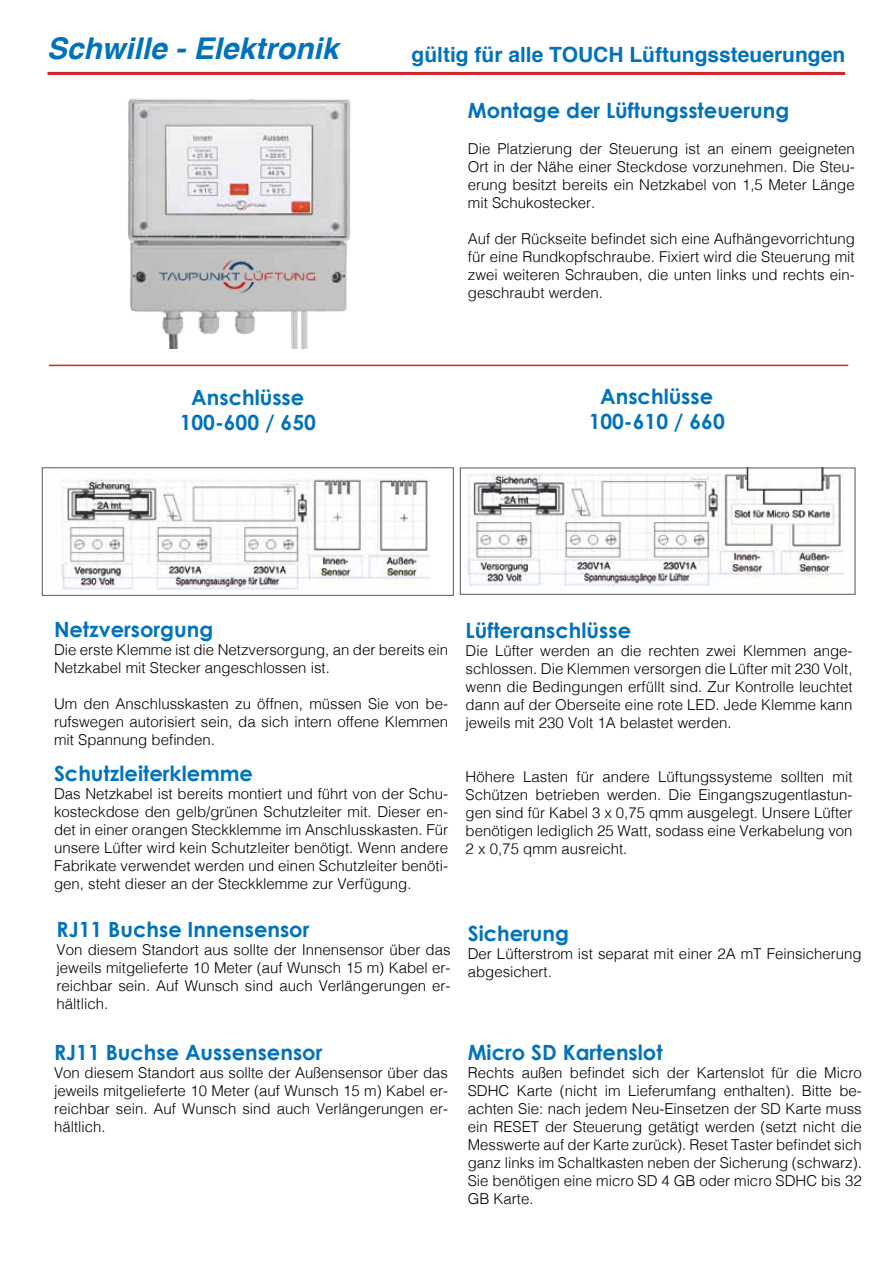
<style>
.page{position:relative;width:893px;height:1263px;background:#fff}
.page>*{position:absolute;margin:0;border:0;box-sizing:border-box;transform-origin:0 0}
.t1{font:italic 700 30px "Helvetica";color:#0072bc}
.t2{font:700 21px/25.2px "Century Gothic";color:#0072bc;text-align:center}
.t3{font:700 21px "Helvetica";color:#0072bc}
.t4{font:300 15px/18px "Helvetica";color:#000;text-align:justify}
</style>
<div class="page">
<hr style="left:47px;top:72px;width:798px;height:3px;background:#d2232a">
<img style="left:61px;top:478px;width:369px;height:112px">
<img style="left:467px;top:470px;width:377px;height:117px">
<img style="left:128px;top:98px;width:223px;height:251px">
<hr style="left:49px;top:365px;width:799px;height:1px;background:#d2232a">
<img style="left:157px;top:255px;width:165px;height:43px">
<h1 class="t1" style="left:47px;top:23px;width:293px">Schwille - Elektronik</h1>
<h2 class="t3" style="left:412px;top:37px;width:435px">gültig für alle TOUCH Lüftungssteuerungen</h2>
<h2 class="t2" style="left:468px;top:97px;width:323px">Montage der Lüftungssteuerung</h2>
<p class="t4" style="left:468px;top:138px;width:388px">Die Platzierung der Steuerung ist an einem geeigneten Ort in der Nähe einer Steckdose vorzunehmen. Die Steu&shy;erung besitzt bereits ein Netzkabel von 1,5 Meter Länge mit Schukostecker.</p>
<p class="t4" style="left:468px;top:228px;width:388px">Auf der Rückseite befindet sich eine Aufhängevorrichtung für eine Rundkopfschraube. Fixiert wird die Steuerung mit zwei weiteren Schrauben, die unten links und rechts ein&shy;geschraubt werden.</p>
<h2 class="t2" style="left:180px;top:384px;width:138px">Anschlüsse<br>100-600 / 650</h2>
<h2 class="t2" style="left:589px;top:383px;width:138px">Anschlüsse<br>100-610 / 660</h2>
<h2 class="t2" style="left:54px;top:616px;width:161px">Netzversorgung</h2>
<p class="t4" style="left:54px;top:639px;width:396px">Die erste Klemme ist die Netzversorgung, an der bereits ein<br>Netzkabel mit Stecker angeschlossen ist.</p>
<p class="t4" style="left:54px;top:693px;width:395px">Um den Anschlusskasten zu öffnen, müssen Sie von be&shy;rufswegen autorisiert sein, da sich intern offene Klemmen mit Spannung befinden.</p>
<h2 class="t2" style="left:54px;top:760px;width:201px">Schutzleiterklemme</h2>
<p class="t4" style="left:54px;top:784px;width:396px">Das Netzkabel ist bereits montiert und führt von der Schu&shy;kosteckdose den gelb/grünen Schutzleiter mit. Dieser en&shy;det in einer orangen Steckklemme im Anschlusskasten. Für unsere Lüfter wird kein Schutzleiter benötigt. Wenn andere Fabrikate verwendet werden und einen Schutzleiter benöti&shy;gen, steht dieser an der Steckklemme zur Verfügung.</p>
<h2 class="t2" style="left:57px;top:916px;width:254px">RJ11 Buchse Innensensor</h2>
<p class="t4" style="left:57px;top:939px;width:396px">Von diesem Standort aus sollte der Innensensor über das jeweils mitgelieferte 10 Meter (auf Wunsch 15 m) Kabel er&shy;reichbar sein. Auf Wunsch sind auch Verlängerungen er&shy;hältlich.</p>
<h2 class="t2" style="left:54px;top:1039px;width:270px">RJ11 Buchse Aussensensor</h2>
<p class="t4" style="left:54px;top:1063px;width:396px">Von diesem Standort aus sollte der Außensensor über das jeweils mitgelieferte 10 Meter (auf Wunsch 15 m) Kabel er&shy;reichbar sein. Auf Wunsch sind auch Verlängerungen er&shy;hältlich.</p>
<h2 class="t2" style="left:466px;top:617px;width:167px">Lüfteranschlüsse</h2>
<p class="t4" style="left:466px;top:640px;width:388px">Die Lüfter werden an die rechten zwei Klemmen ange&shy;schlossen. Die Klemmen versorgen die Lüfter mit 230 Volt, wenn die Bedingungen erfüllt sind. Zur Kontrolle leuchtet dann auf der Oberseite eine rote LED. Jede Klemme kann jeweils mit 230 Volt 1A belastet werden.</p>
<p class="t4" style="left:466px;top:766px;width:388px">Höhere Lasten für andere Lüftungssysteme sollten mit Schützen betrieben werden. Die Eingangszugentlastun&shy;gen sind für Kabel 3 x 0,75 qmm ausgelegt. Unsere Lüfter benötigen lediglich 25 Watt, sodass eine Verkabelung von 2 x 0,75 qmm ausreicht.</p>
<h2 class="t2" style="left:468px;top:920px;width:103px">Sicherung</h2>
<p class="t4" style="left:468px;top:943px;width:395px">Der Lüfterstrom ist separat mit einer 2A mT Feinsicherung abgesichert.</p>
<h2 class="t2" style="left:468px;top:1039px;width:196px">Micro SD Kartenslot</h2>
<p class="t4" style="left:468px;top:1063px;width:396px">Rechts außen befindet sich der Kartenslot für die Micro SDHC Karte (nicht im Lieferumfang enthalten). Bitte be&shy;achten Sie: nach jedem Neu-Einsetzen der SD Karte muss ein RESET der Steuerung getätigt werden (setzt nicht die Messwerte auf der Karte zurück). Reset Taster befindet sich ganz links im Schaltkasten neben der Sicherung (schwarz).<br>Sie benötigen eine micro SD 4 GB oder micro SDHC bis 32<br>GB Karte.</p>
</div>
